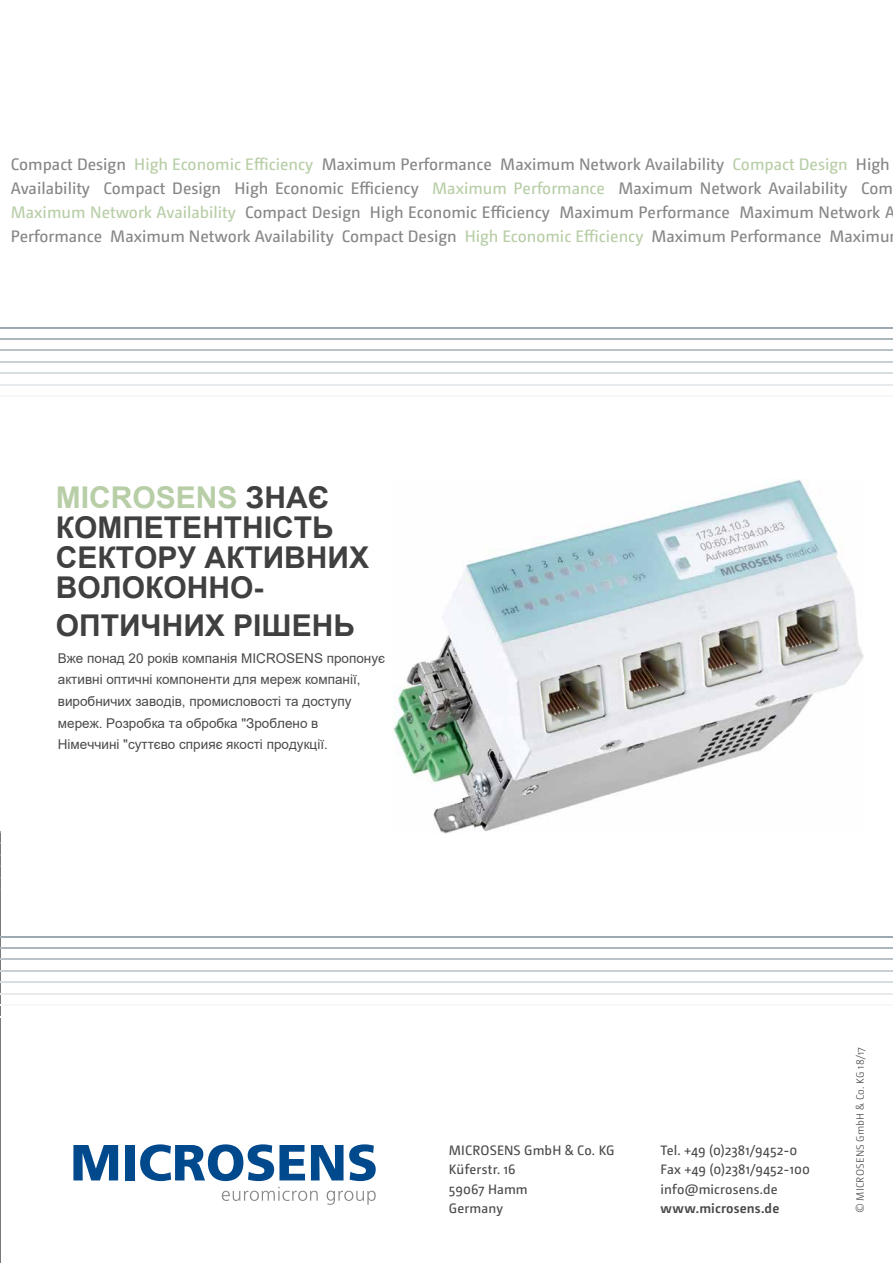
<style>
.page{position:relative;width:893px;height:1263px;background:#fff}
.page>*{position:absolute;margin:0;border:0;box-sizing:border-box;transform-origin:0 0}
.t1{font:700 30px/30px "Arial";color:#404040}
.t2{font:16.65px/24.2px "Camingo";color:#878787}
.t3{font:13.5px/21.6px "Arial";color:#4a4a49}
.t4{font:13.5px/19.6px "Camingo";letter-spacing:.015em;color:#4a4a49}
.t5{font:600 13.5px "Camingo";letter-spacing:.01em;color:#4a4a49}
.t6{font:300 10.5px "Camingo";letter-spacing:.02em;color:#4a4a49}
.s1{color:#b8cea7}
</style>
<div class="page">
<img style="left:394px;top:479px;width:470px;height:354px">
<hr style="left:0;top:831px;width:1px;height:432px;background:#787877">
<hr style="left:0;top:993px;width:893px;height:1px;background:#e6eaed">
<hr style="left:0;top:982px;width:893px;height:1px;background:#d8dfe2">
<hr style="left:0;top:970px;width:893px;height:1px;background:#c8d0d5">
<hr style="left:0;top:936px;width:893px;height:1px;background:#9da9b1">
<hr style="left:0;top:1016px;width:893px;height:1px;background:#fff">
<hr style="left:0;top:959px;width:893px;height:1px;background:#bac3ca">
<hr style="left:0;top:1005px;width:893px;height:1px;background:#f7f8f9">
<hr style="left:0;top:947px;width:893px;height:1px;background:#aab5bc">
<hr style="left:0;top:384px;width:893px;height:1px;background:#e6eaed">
<hr style="left:0;top:373px;width:893px;height:1px;background:#d8dfe2">
<hr style="left:0;top:361px;width:893px;height:1px;background:#c8d0d5">
<hr style="left:0;top:327px;width:893px;height:1px;background:#9da9b1">
<hr style="left:0;top:350px;width:893px;height:1px;background:#bac3ca">
<hr style="left:0;top:396px;width:893px;height:1px;background:#f7f8f9">
<hr style="left:0;top:338px;width:893px;height:1px;background:#aab5bc">
<svg style="left:73px;top:1145px;width:45px;height:35px"></svg>
<div style="left:125px;top:1145px;width:9px;height:35px;background:#00498d"></div>
<svg style="left:140px;top:1144px;width:165px;height:37px"></svg>
<svg style="left:311px;top:1145px;width:32px;height:35px"></svg>
<svg style="left:349px;top:1144px;width:27px;height:37px"></svg>
<svg style="left:222px;top:1187px;width:96px;height:14px"></svg>
<svg style="left:327px;top:1191px;width:49px;height:14px"></svg>
<p class="t2" style="left:11px;top:152px;width:886px">Compact Design <span class="s1">High Economic Efficiency</span> Maximum Performance Maximum Network Availability <span class="s1">Compact Design</span> High Availability Compact Design High Economic Efficiency <span class="s1">Maximum Performance</span> Maximum Network Availability Com <span class="s1">Maximum Network Availability</span> Compact Design High Economic Efficiency Maximum Performance Maximum Network A Performance Maximum Network Availability Compact Design <span class="s1">High Economic Efficiency</span> Maximum Performance Maximu</p>
<h1 class="t1" style="left:56px;top:483px;width:315px"><span class="s1">MICROSENS</span> ЗНАЄ<br>КОМПЕТЕНТНІСТЬ<br>СЕКТОРУ АКТИВНИХ<br>ВОЛОКОННО-</h1>
<h1 class="t1" style="left:56px;top:611px;width:301px">ОПТИЧНИХ РІШЕНЬ</h1>
<p class="t3" style="left:58px;top:647px;width:329px">Вже понад 20 років компанія MICROSENS пропонує активні оптичні компоненти для мереж компанії, виробничих заводів, промисловості та доступу мереж. Розробка та обробка "Зроблено в<br>Німеччині "суттєво сприяє якості продукції.</p>
<p class="t4" style="left:449px;top:1140px;width:167px">MICROSENS GmbH &amp; Co. KG<br>Küferstr. 16<br>59067 Hamm<br>Germany</p>
<p class="t4" style="left:660px;top:1140px;width:151px">Tel. +49 (0)2381/9452-0<br>Fax +49 (0)2381/9452-100 info@microsens.de</p>
<p class="t5" style="left:660px;top:1200px;width:120px">www.microsens.de</p>
<p class="t6" style="left:854px;top:1213px;width:168px;rotate:-90deg">© MICROSENS GmbH &amp; Co. KG 18/17</p>
</div>
